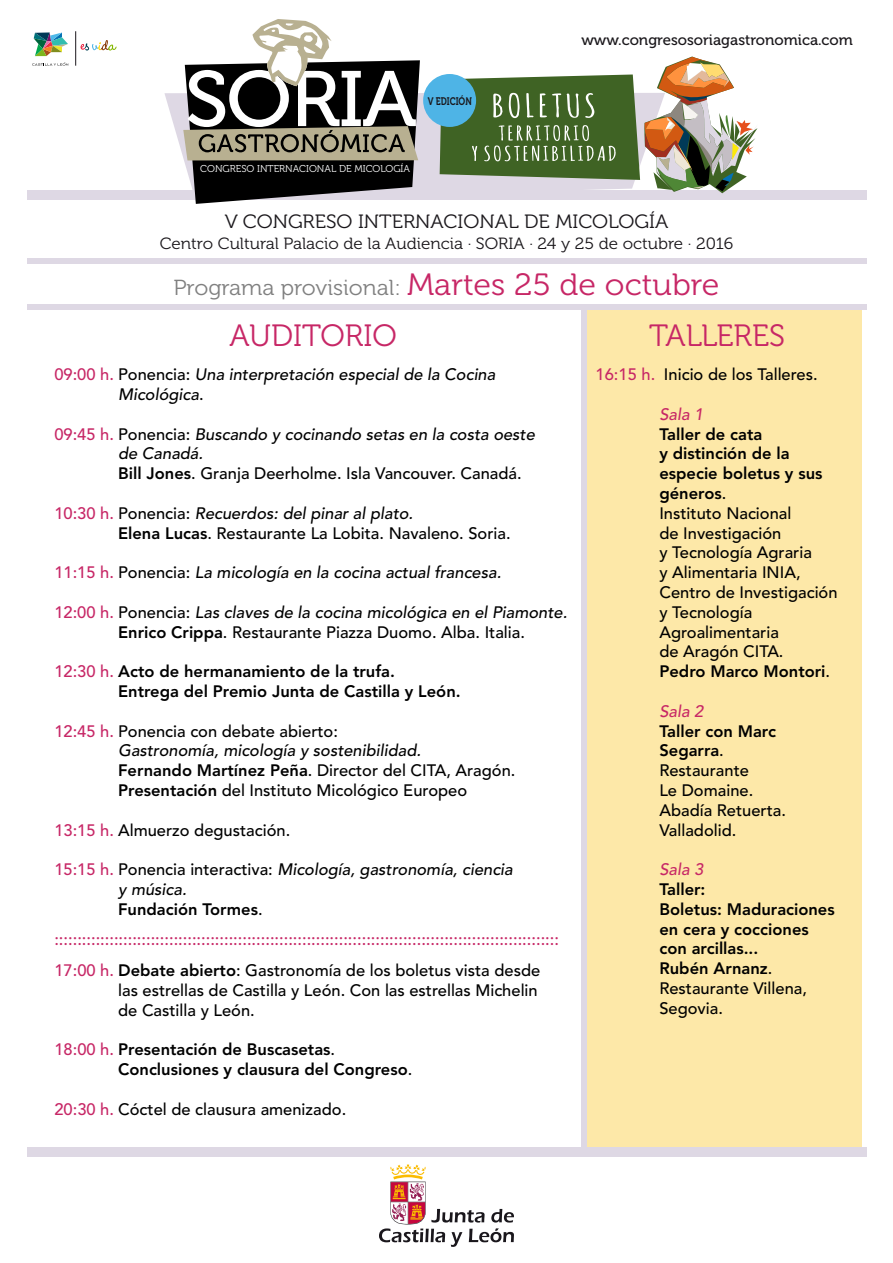
<style>
.page{position:relative;width:893px;height:1263px;background:#fff}
.page>*{position:absolute;margin:0;border:0;box-sizing:border-box;transform-origin:0 0}
.t1{font:30.75px "Museo 300";color:#c72766}
.t2{font:21.75px "Museo 300";color:#808080;scale:1.05 1}
.t3{font:19.2px "Museo 300";color:#1a171b;scale:1.05 1}
.t4{font:500 16.5px/19.8px "Avenir";color:#000}
.t5{font:800 16.5px/19.8px "Avenir";color:#000}
.t6{font:italic 500 16.5px/19.8px "Avenir";color:#000}
.t7{font:500 16.5px/30.6px "Avenir";color:#c72766}
.t8{font:italic 500 16.5px "Avenir";color:#c72766}
.t9{font:16.2px "Museo 300";color:#1a171b;scale:1.05 1}
.t10{font:15px "Museo 500";color:#1a171b}
.t11{font:10.95px "Museo 700";color:#1a171b;scale:.77 1}
.t12{font:9.9px "Museo 300";color:#fff}
.s1{font-size:30.75px;color:#c72766}
.s2{font-style:normal;color:#c72766}
.s3{font-style:normal}
.s4{color:#c72766}
.s5{font-style:italic}
.s6{font-weight:800}
.s7{font-weight:500;color:#c72766}
.s8{font-weight:800;font-style:normal}
.s9{font-weight:800;color:#000}
.s10{color:#000}
.s11{font-weight:500}
</style>
<div class="page">
<div style="left:587px;top:308px;width:275px;height:846px;background:#fde8a8"></div>
<svg style="left:32px;top:32px;width:37px;height:34px"></svg>
<hr style="left:75px;top:31px;width:1px;height:35px;background:#1a171c">
<svg style="left:81px;top:44px;width:4px;height:6px"></svg>
<svg style="left:85px;top:43px;width:5px;height:8px"></svg>
<svg style="left:98px;top:42px;width:3px;height:9px"></svg>
<svg style="left:101px;top:40px;width:7px;height:11px"></svg>
<svg style="left:108px;top:44px;width:9px;height:7px"></svg>
<svg style="left:92px;top:44px;width:6px;height:7px"></svg>
<div style="left:27px;top:191px;width:839px;height:9px;background:#ded8e4"></div>
<div style="left:27px;top:305px;width:839px;height:5px;background:#ded8e4"></div>
<div style="left:582px;top:310px;width:5px;height:840px;background:#ded8e4"></div>
<div style="left:27px;top:258px;width:839px;height:5px;background:#ded8e4"></div>
<div style="left:27px;top:1147px;width:839px;height:9px;background:#ded8e4"></div>
<svg style="left:164px;top:93px;width:276px;height:98px;fill:#ded8e4"></svg>
<svg style="left:183px;top:19px;width:237px;height:185px"></svg>
<div style="left:423px;top:74px;width:53px;height:53px;background:#4eb4e6;border-radius:50%"></div>
<svg style="left:440px;top:57px;width:319px;height:136px"></svg>
<svg style="left:379px;top:1164px;width:135px;height:83px"></svg>
<p class="t11" style="left:428px;top:95px;width:59px">V EDICIÓN</p>
<p class="t12" style="left:200px;top:164px;width:211px">CONGRESO INTERNACIONAL DE MICOLOGÍA</p>
<p class="t10" style="left:581px;top:32px;width:273px">www.congresosoriagastronomica.com</p>
<p class="t3" style="left:225px;top:211px;width:424px">V CONGRESO INTERNACIONAL DE MICOLOGÍA</p>
<p class="t9" style="left:160px;top:235px;width:548px">Centro Cultural Palacio de la Audiencia · SORIA · 24 y 25 de octubre · 2016</p>
<h2 class="t2" style="left:173px;top:276px;width:522px">Programa provisional: <span class="s1">Martes 25 de octubre</span></h2>
<h1 class="t1" style="left:229px;top:319px;width:169px">AUDITORIO</h1>
<p class="t6" style="left:118px;top:365px;width:379px;text-indent:-64px"><span class="s2">09:00 h.</span> <span class="s3">Ponencia:</span> Una interpretación especial de la Cocina<br>Micológica<span class="s3">.</span></p>
<p class="t4" style="left:118px;top:424px;width:418px;text-indent:-64px"><span class="s4">09:45 h.</span> Ponencia: <span class="s5">Buscando y cocinando setas en la costa oeste de Canadá.<br></span><span class="s6">Bill Jones</span>. Granja Deerholme. Isla Vancouver. Canadá.</p>
<p class="t4" style="left:118px;top:503px;width:394px;text-indent:-64px"><span class="s4">10:30 h.</span> Ponencia: <span class="s5">Recuerdos: del pinar al plato.<br></span><span class="s6">Elena Lucas</span>. Restaurante La Lobita. Navaleno. Soria.</p>
<p class="t6" style="left:54px;top:563px;width:448px"><span class="s2">11:15 h.</span> <span class="s3">Ponencia:</span> La micología en la cocina actual francesa.</p>
<p class="t4" style="left:118px;top:602px;width:451px;text-indent:-64px"><span class="s4">12:00 h.</span> Ponencia: <span class="s5">Las claves de la cocina micológica en el Piamonte.<br></span><span class="s6">Enrico Crippa</span>. Restaurante Piazza Duomo. Alba. Italia.</p>
<p class="t5" style="left:118px;top:661px;width:344px;text-indent:-64px"><span class="s7">12:30 h.</span> Acto de hermanamiento de la trufa.<br>Entrega del Premio Junta de Castilla y León.</p>
<p class="t4" style="left:118px;top:721px;width:399px;text-indent:-64px"><span class="s4">12:45 h.</span> Ponencia con debate abierto:<br><span class="s5">Gastronomía, micología y sostenibilidad.<br></span><span class="s6">Fernando Martínez Peña</span>. Director del CITA, Aragón.<br><span class="s6">Presentación</span> del Instituto Micológico Europeo</p>
<p class="t4" style="left:54px;top:820px;width:237px"><span class="s4">13:15 h.</span> Almuerzo degustación.</p>
<p class="t6" style="left:118px;top:860px;width:396px;text-indent:-64px"><span class="s2">15:15 h.</span> <span class="s3">Ponencia interactiva:</span> Micología, gastronomía, ciencia y música.<br><span class="s8">Fundación Tormes</span><span class="s3">.</span></p>
<p class="t7" style="left:54px;top:925px;width:506px">::::::::::::::::::::::::::::::::::::::::::::::::::::::::::::::::::::::::::::::::::::::::::::::::::::::::::::::<br>17:00 h. <span class="s9">Debate abierto</span><span class="s10">: Gastronomía de los boletus vista desde</span></p>
<p class="t4" style="left:118px;top:980px;width:421px">las estrellas de Castilla y León. Con las estrellas Michelin de Castilla y León.</p>
<p class="t5" style="left:118px;top:1039px;width:296px;text-indent:-64px"><span class="s7">18:00 h.</span> Presentación de Buscasetas<span class="s11">.<br></span>Conclusiones y clausura del Congreso<span class="s11">.</span></p>
<p class="t4" style="left:54px;top:1099px;width:293px"><span class="s4">20:30 h.</span> Cóctel de clausura amenizado.</p>
<h1 class="t1" style="left:649px;top:319px;width:137px">TALLERES</h1>
<p class="t4" style="left:596px;top:365px;width:224px"><span class="s4">16:15 h.</span> Inicio de los Talleres.</p>
<p class="t8" style="left:659px;top:404px;width:46px">Sala 1</p>
<p class="t4" style="left:659px;top:424px;width:180px"><span class="s6">Taller de cata<br>y distinción de la especie boletus y sus géneros</span>.<br>Instituto Nacional<br>de Investigación<br>y Tecnología Agraria<br>y Alimentaria INIA,<br>Centro de Investigación y Tecnología<br>Agroalimentaria<br>de Aragón CITA.<br><span class="s6">Pedro Marco Montori</span>.</p>
<p class="t8" style="left:659px;top:701px;width:46px">Sala 2</p>
<p class="t4" style="left:659px;top:721px;width:128px"><span class="s6">Taller con Marc<br>Segarra</span>.<br>Restaurante<br>Le Domaine.<br>Abadía Retuerta.<br>Valladolid.</p>
<p class="t8" style="left:659px;top:860px;width:46px">Sala 3</p>
<p class="t5" style="left:659px;top:879px;width:177px">Taller:<br>Boletus: Maduraciones en cera y cocciones con arcillas...<br>Rubén Arnanz<span class="s11">.<br>Restaurante Villena,<br>Segovia.</span></p>
</div>
